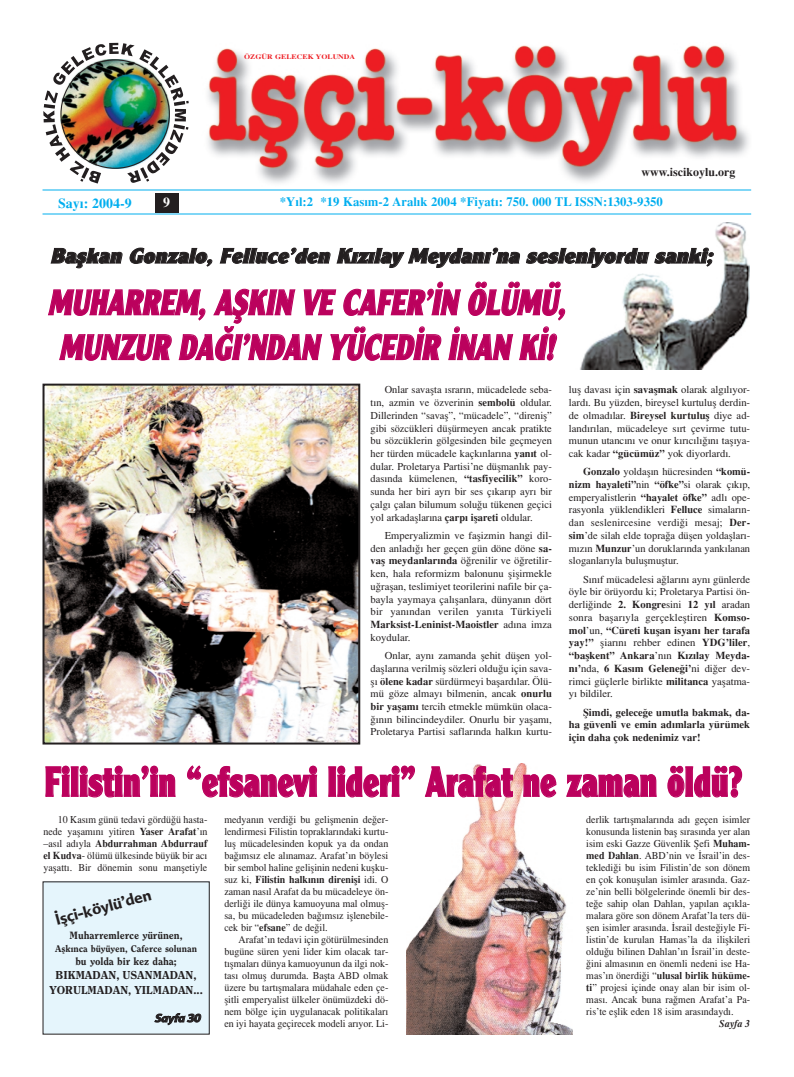
<style>
.page{position:relative;width:794px;height:1077px;background:#fff}
.page>*{position:absolute;margin:0;border:0;box-sizing:border-box;transform-origin:0 0}
.t1{font:700 44.1px "Clearface Got Ex";color:#bb015d;scale:.75 1}
.t2{font:italic 700 37.3px/44.8px "Clearface Got Ex";color:#bb015d;text-align:center;scale:.77 1}
.t3{font:italic 700 22px "Clearface Got Ex";color:#231f20;scale:1.04 1}
.t4{font:700 15px "Adver";color:#231f20}
.t5{font:14px "Times Turk B";color:#00aeef}
.t6{font:14px "Times Turk B";color:#fff}
.t7{font:12.8px "Times Turk B";color:#00aeef}
.t8{font:800 12px/15.1px "Clearface";color:#231f20;text-align:center}
.t9{font:12px "Times Turk B";color:#231f20}
.t10{font:800 11px "Clearface";color:#231f20}
.t11{font:italic 700 11px "Adver";color:#231f20}
.t12{font:10.6px/12.7px "Times Turk";color:#231f20;text-align:justify}
.t13{font:10.6px/12.7px "Times Turk B";color:#231f20}
.t14{font:10.5px/12px "Times Turk";color:#231f20;text-align:justify;scale:.95 1}
.t15{font:10.5px "Times Turk B";color:#231f20;scale:.95 1}
.t16{font:10.5px "Times Turk BI";color:#231f20;scale:.95 1}
.t17{font:800 10px "Clearface";color:#231f20}
.t18{font:6.8px "Times Turk B";color:#ee1d23;scale:1.15 1}
.s1{font-family:"Times Turk B"}
.s2{font-family:"Times Turk"}
</style>
<div class="page">
<img style="left:208px;top:45px;width:541px;height:138px">
<div style="left:155px;top:193px;width:24px;height:20px;background:#231f20"></div>
<div style="left:43px;top:882px;width:166px;height:152px;background:#e5f5fc"></div>
<hr style="left:43px;top:190px;width:708px;height:1px;background:#00aeef">
<hr style="left:43px;top:214px;width:708px;height:1px;background:#00aeef">
<img style="left:407px;top:763px;width:165px;height:272px">
<img style="left:46px;top:387px;width:311px;height:355px">
<div style="left:43px;top:384px;width:317px;height:361px;border:2px solid #231f20"></div>
<img style="left:580px;top:222px;width:170px;height:147px">
<img style="left:43px;top:43px;width:146px;height:141px">
<p class="t18" style="left:244px;top:54px;width:98px">ÖZGÜR GELECEK YOLUNDA</p>
<p class="t9" style="left:642px;top:167px;width:95px">www.iscikoylu.org</p>
<h3 class="t5" style="left:58px;top:197px;width:75px">Say›: 2004-9</h3>
<h3 class="t6" style="left:163px;top:196px;width:8px">9</h3>
<p class="t7" style="left:280px;top:197px;width:385px">*Y›l:2 *19 Kas›m-2 Aral›k 2004 *Fiyat›: 750. 000 TL ISSN:1303-9350</p>
<h3 class="t3" style="left:50px;top:248px;width:642px">Baflkan Gonzalo, Felluce’den K›z›lay Meydan›’na sesleniyordu sanki;</h3>
<h2 class="t2" style="left:48px;top:283px;width:680px">MUHARREM, AfiKIN VE CAFER’‹N ÖLÜMÜ,<br>MUNZUR DA⁄I’NDAN YÜCED‹R ‹NAN K‹!</h2>
<p class="t12" style="left:371px;top:384px;width:183px;text-indent:14px">Onlar savaflta ›srar›n, mücadelede seba&shy;t›n, azmin ve özverinin <span class="s1">sembolü</span> oldular.<br>Dillerinden “savafl”, “mücadele”, “direnifl” gibi sözcükleri düflürmeyen ancak pratikte bu sözcüklerin gölgesinden bile geçmeyen her türden mücadele kaçk›nlar›na <span class="s1">yan›t</span> ol&shy;dular. Proletarya Partisi’ne düflmanl›k pay&shy;das›nda kümelenen, <span class="s1">“tasfiyecilik”</span> koro&shy;sunda her biri ayr› bir ses ç›kar›p ayr› bir çalg› çalan bilumum solu¤u tükenen geçici yol arkadafllar›na <span class="s1">çarp› iflareti</span> oldular.</p>
<p class="t12" style="left:371px;top:530px;width:183px;text-indent:14px">Emperyalizmin ve faflizmin hangi dil&shy;den anlad›¤› her geçen gün döne döne <span class="s1">sa&shy;vafl meydanlar›nda</span> ö¤renilir ve ö¤retilir&shy;ken, hala reformizm balonunu fliflirmekle u¤raflan, teslimiyet teorilerini nafile bir ça&shy;bayla yaymaya çal›flanlara, dünyan›n dört bir yan›ndan verilen yan›ta Türkiyeli</p>
<p class="t13" style="left:371px;top:620px;width:183px">Marksist-Leninist-Maoistler <span class="s2">ad›na imza</span></p>
<p class="t12" style="left:385px;top:629px;width:169px;line-height:18.4px;text-indent:-14px">koydular.<br>Onlar, ayn› zamanda flehit düflen yol-</p>
<p class="t12" style="left:371px;top:663px;width:183px">dafllar›na verilmifl sözleri oldu¤u için sava&shy;fl› <span class="s1">ölene kadar</span> sürdürmeyi baflard›lar. Ölü&shy;mü göze almay› bilmenin, ancak <span class="s1">onurlu bir yaflam›</span> tercih etmekle mümkün olaca-¤›n›n bilincindeydiler. Onurlu bir yaflam›, Proletarya Partisi saflar›nda halk›n kurtu-</p>
<p class="t12" style="left:569px;top:384px;width:183px">lufl davas› için <span class="s1">savaflmak</span> olarak alg›l›yor&shy;lard›. Bu yüzden, bireysel kurtulufl derdin&shy;de olmad›lar. <span class="s1">Bireysel kurtulufl</span> diye ad&shy;land›r›lan, mücadeleye s›rt çevirme tutu&shy;munun utanc›n› ve onur k›r›c›l›¤›n› tafl›ya&shy;cak kadar <span class="s1">“gücümüz”</span> yok diyorlard›.</p>
<p class="t12" style="left:583px;top:466px;width:169px"><span class="s1">Gonzalo</span> yoldafl›n hücresinden <span class="s1">“komü-</span></p>
<p class="t13" style="left:569px;top:480px;width:183px">nizm hayaleti”<span class="s2">nin</span> “öfke”<span class="s2">si olarak ç›k›p,</span></p>
<p class="t12" style="left:569px;top:492px;width:183px">emperyalistlerin <span class="s1">“hayalet öfke”</span> adl› ope&shy;rasyonla yüklendikleri <span class="s1">Felluce</span> simalar›n&shy;dan seslenircesine verdi¤i mesaj; <span class="s1">Der&shy;sim</span>’de silah elde topra¤a düflen yoldafllar›- m›z›n <span class="s1">Munzur</span>’un doruklar›nda yank›lanan sloganlar›yla buluflmufltur.</p>
<p class="t12" style="left:569px;top:574px;width:183px;text-indent:14px">S›n›f mücadelesi a¤lar›n› ayn› günlerde öyle bir örüyordu ki; Proletarya Partisi ön&shy;derli¤inde <span class="s1">2. Kongre</span>sini <span class="s1">12 y›l</span> aradan sonra baflar›yla gerçeklefltiren <span class="s1">Komso-</span></p>
<p class="t13" style="left:569px;top:625px;width:183px">mol<span class="s2">’un,</span> “Cüreti kuflan isyan› her tarafa</p>
<p class="t12" style="left:569px;top:637px;width:183px"><span class="s1">yay!”</span> fliar›n› rehber edinen <span class="s1">YDG’liler</span>,</p>
<p class="t13" style="left:569px;top:651px;width:183px">“baflkent” Ankara<span class="s2">’n›n</span> K›z›lay Meyda&shy;n›’<span class="s2">nda,</span> 6 Kas›m Gelene¤i’<span class="s2">ni di¤er dev-</span></p>
<p class="t12" style="left:569px;top:676px;width:183px">rimci güçlerle birlikte <span class="s1">militanca</span> yaflatma&shy;y› bildiler.</p>
<p class="t13" style="left:569px;top:707px;width:183px;text-align:justify;text-indent:14px">fiimdi, gelece¤e umutla bakmak, da&shy;ha güvenli ve emin ad›mlarla yürümek için daha çok nedenimiz var!</p>
<h1 class="t1" style="left:45px;top:767px;width:932px">Filistin’in “efsanevi lideri” Arafat ne zaman öldü?</h1>
<p class="t14" style="left:44px;top:814px;width:174px;text-align:right">10 Kas›m günü tedavi gördü¤ü hasta&shy;nede yaflam›n› yitiren <span class="s1">Yaser Arafat</span>’›n</p>
<p class="t15" style="left:44px;top:839px;width:174px"><span class="s2">–as›l ad›yla</span> Abdurrahman Abdurrauf</p>
<p class="t14" style="left:44px;top:850px;width:174px"><span class="s1">el Kudva</span>- ölümü ülkesinde büyük bir ac› yaflatt›. Bir dönemin sonu manfletiyle</p>
<h3 class="t4" style="left:54px;top:913px;width:100px;rotate:-15deg">‹fl çi-köylü’den</h3>
<p class="t10" style="left:70px;top:932px;width:115px">Muharremlerce yürünen,</p>
<p class="t17" style="left:55px;top:945px;width:143px">Aflk›nca büyüyen, Caferce solunan</p>
<p class="t10" style="left:75px;top:957px;width:103px">bu yolda bir kez daha;</p>
<p class="t8" style="left:49px;top:968px;width:155px">BIKMADAN, USANMADAN,<br>YORULMADAN, YILMADAN...</p>
<p class="t11" style="left:154px;top:1013px;width:50px">Sayfa 30</p>
<p class="t14" style="left:224px;top:814px;width:174px">medyan›n verdi¤i bu geliflmenin de¤er&shy;lendirmesi Filistin topraklar›ndaki kurtu&shy;lufl mücadelesinden kopuk ya da ondan ba¤›ms›z ele al›namaz. Arafat’›n böylesi bir sembol haline geliflinin nedeni kuflku-</p>
<p class="t15" style="left:224px;top:875px;width:174px"><span class="s2">suz ki,</span> Filistin halk›n›n direnifli <span class="s2">idi. O</span></p>
<p class="t14" style="left:224px;top:886px;width:174px">zaman nas›l Arafat da bu mücadeleye ön&shy;derli¤i ile dünya kamuoyuna mal olmufl&shy;sa, bu mücadeleden ba¤›ms›z ifllenebile&shy;cek bir “<span class="s1">efsane</span>” de de¤il.</p>
<p class="t14" style="left:224px;top:935px;width:174px;text-indent:14px">Arafat’›n tedavi için götürülmesinden bugüne süren yeni lider kim olacak tar&shy;t›flmalar› dünya kamuoyunun da ilgi nok&shy;tas› olmufl durumda. Baflta ABD olmak üzere bu tart›flmalara müdahale eden çe&shy;flitli emperyalist ülkeler önümüzdeki dö&shy;nem bölge için uygulanacak politikalar› en iyi hayata geçirecek modeli ar›yor. Li-</p>
<p class="t14" style="left:586px;top:815px;width:174px">derlik tart›flmalar›nda ad› geçen isimler konusunda listenin bafl s›ras›nda yer alan isim eski Gazze Güvenlik fiefi <span class="s1">Muham&shy;med Dahlan</span>. ABD’nin ve ‹srail’in des&shy;tekledi¤i bu isim Filistin’de son dönem en çok konuflulan isimler aras›nda. Gaz&shy;ze’nin belli bölgelerinde önemli bir des&shy;te¤e sahip olan Dahlan, yap›lan aç›kla&shy;malara göre son dönem Arafat’la ters dü&shy;flen isimler aras›nda. ‹srail deste¤iyle Fi&shy;listin’de kurulan Hamas’la da iliflkileri oldu¤u bilinen Dahlan’›n ‹srail’in deste-¤ini almas›n›n en önemli nedeni ise Ha-</p>
<p class="t15" style="left:586px;top:971px;width:174px"><span class="s2">mas’›n önerdi¤i “</span>ulusal birlik hüküme-</p>
<p class="t14" style="left:586px;top:983px;width:174px"><span class="s1">ti</span>” projesi içinde onay alan bir isim ol&shy;mas›. Ancak buna ra¤men Arafat’a Pa&shy;ris’te efllik eden 18 isim aras›ndayd›.</p>
<p class="t16" style="left:719px;top:1020px;width:34px">Sayfa 3</p>
</div>
